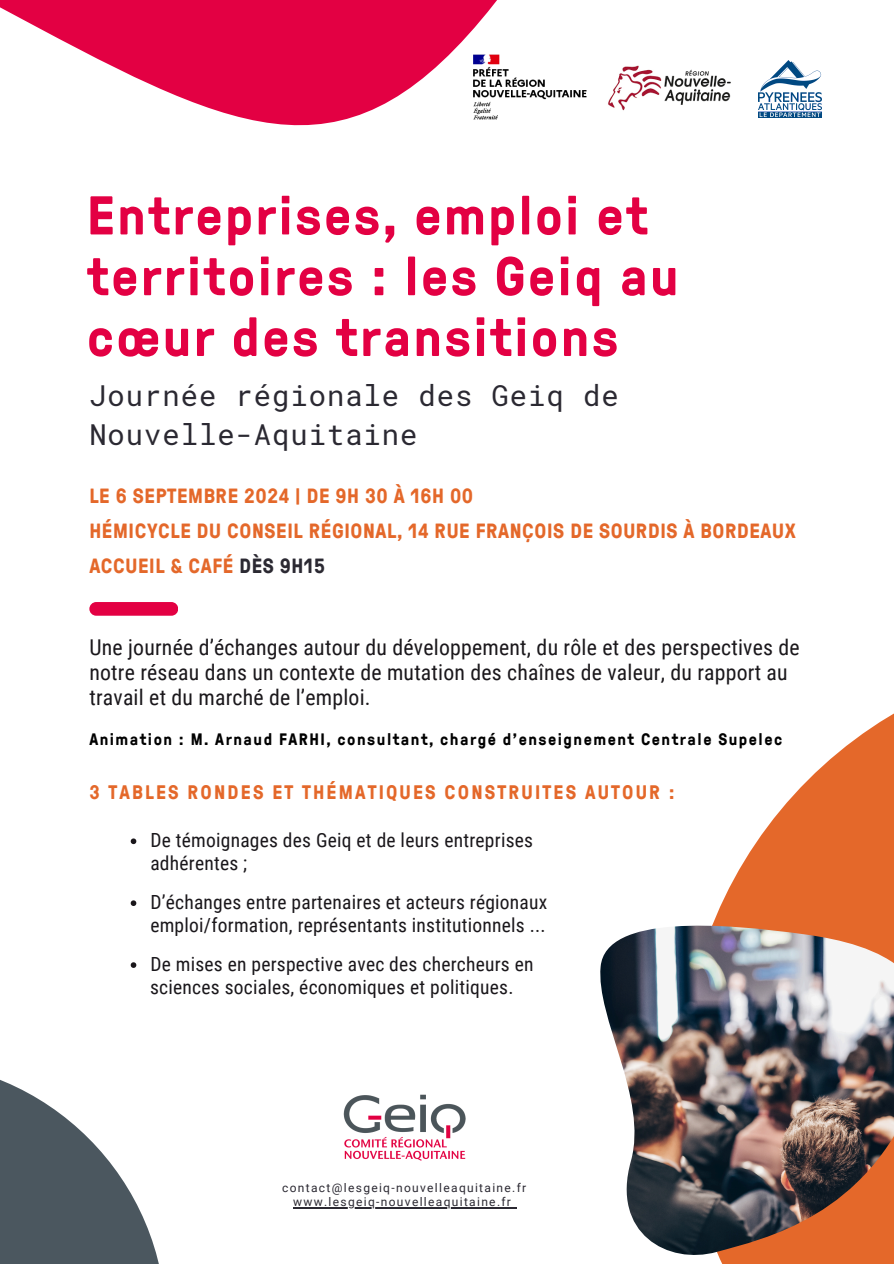
<style>
.page{position:relative;width:894px;height:1264px;background:#fff}
.page>*{position:absolute;margin:0;border:0;box-sizing:border-box;transform-origin:0 0}
.t1{font:700 54.45px/60.8px "GT Pressura";letter-spacing:.045em;color:#e30043}
.t2{font:28.8px/39.3px "Roboto Mono";letter-spacing:.035em;color:#2b2932}
.t3{font:21.75px/24.8px "Roboto Condensed";letter-spacing:.01em;color:#1a171b}
.t4{font:700 20.55px/34.8px "GT Pressura";letter-spacing:.03em;color:#e4682a}
.t5{font:19.5px/22.5px "Roboto Condensed";letter-spacing:.01em;color:#1a171b}
.t6{font:700 19.5px "GT Pressura";letter-spacing:.11em;color:#e4682a}
.t7{font:700 16.5px "GT Pressura";letter-spacing:.09em;color:#000}
.t8{font:12px "Roboto";letter-spacing:.11em;color:#2b2932}
.s1{color:#2b2932}
</style>
<div class="page">
<div style="left:89px;top:602px;width:89px;height:13px;background:#e30043;border-radius:7px"></div>
<svg style="left:131px;top:838px;width:5px;height:6px"></svg>
<svg style="left:131px;top:900px;width:5px;height:6px"></svg>
<svg style="left:131px;top:962px;width:5px;height:5px"></svg>
<svg style="left:683px;top:714px;width:210px;height:549px;fill:#e4682a"></svg>
<svg style="left:0;top:0;width:497px;height:126px;fill:#e30043"></svg>
<svg style="left:0;top:1080px;width:159px;height:183px;fill:#4b575f"></svg>
<img style="left:343px;top:1094px;width:123px;height:67px">
<img style="left:600px;top:925px;width:293px;height:329px">
<img style="left:474px;top:53px;width:113px;height:69px">
<img style="left:608px;top:65px;width:123px;height:46px">
<hr style="left:293px;top:1207px;width:219px;height:1px;background:#2b2932">
<img style="left:758px;top:60px;width:63px;height:58px">
<h4 class="t1" style="left:87px;top:183px;width:593px">Entreprises, emploi et territoires : les Geiq au cœur des transitions</h4>
<p class="t2" style="left:89px;top:375px;width:530px">Journée régionale des Geiq de<br>Nouvelle-Aquitaine</p>
<p class="t4" style="left:89px;top:478px;width:707px">LE 6 SEPTEMBRE 2024 | DE 9H 30 À 16H 00<br>HÉMICYCLE DU CONSEIL RÉGIONAL, 14 RUE FRANÇOIS DE SOURDIS À BORDEAUX<br>ACCUEIL &amp; CAFÉ <span class="s1">DÈS 9H15</span></p>
<h5 class="t3" style="left:89px;top:635px;width:711px">Une journée d’échanges autour du développement, du rôle et des perspectives de notre réseau dans un contexte de mutation des chaînes de valeur, du rapport au travail et du marché de l’emploi.</h5>
<p class="t7" style="left:89px;top:727px;width:694px">Animation : M. Arnaud FARHI, consultant, chargé d’enseignement Centrale Supelec</p>
<p class="t6" style="left:89px;top:777px;width:586px">3 TABLES RONDES ET THÉMATIQUES CONSTRUITES AUTOUR :</p>
<p class="t5" style="left:150px;top:829px;width:384px">De témoignages des Geiq et de leurs entreprises adhérentes ;</p>
<p class="t5" style="left:150px;top:891px;width:398px">D’échanges entre partenaires et acteurs régionaux emploi/formation, représentants institutionnels ...</p>
<p class="t5" style="left:150px;top:953px;width:384px">De mises en perspective avec des chercheurs en</p>
<p class="t5" style="left:150px;top:975px;width:365px">sciences sociales, économiques et politiques.</p>
<p class="t8" style="left:282px;top:1181px;width:245px">contact@lesgeiq-nouvelleaquitaine.fr</p>
<p class="t8" style="left:293px;top:1195px;width:219px">www.lesgeiq-nouvelleaquitaine.fr</p>
</div>
